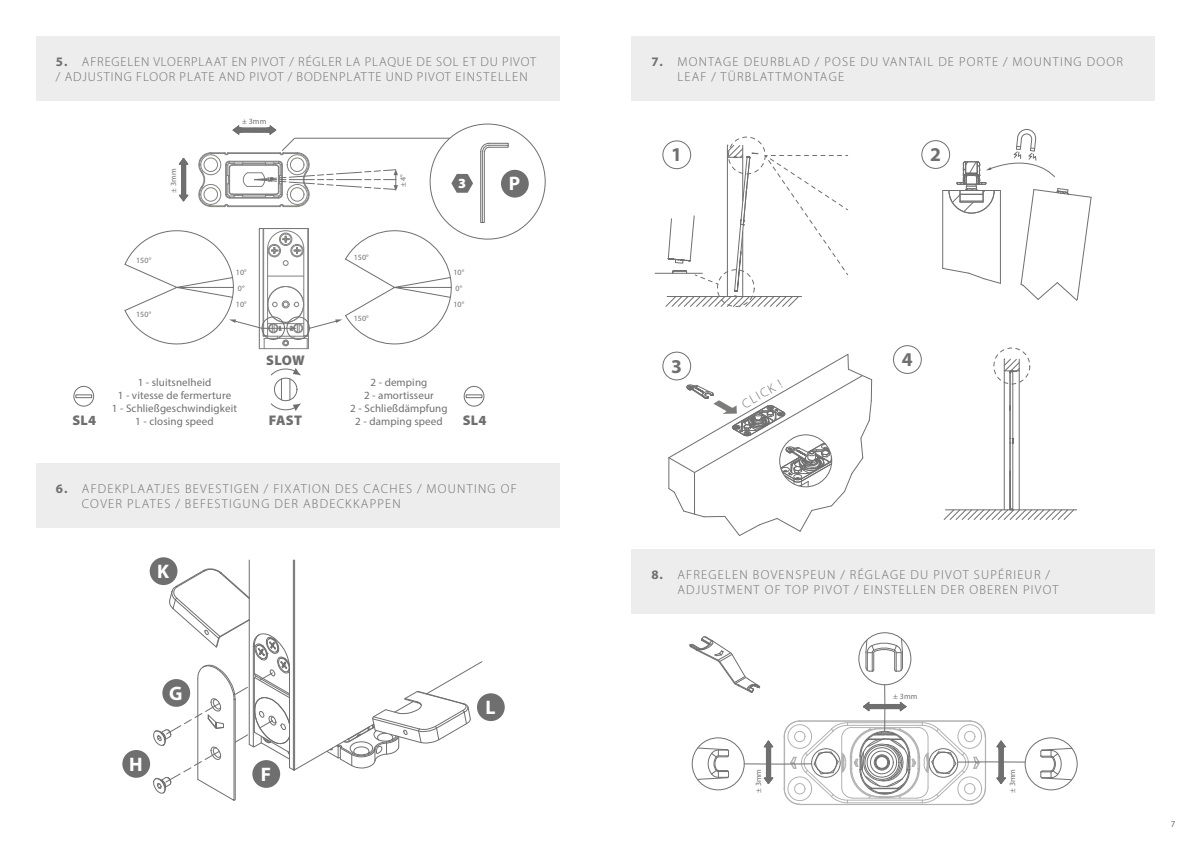
<style>
.page{position:relative;width:1191px;height:842px;background:#fff}
.page>*{position:absolute;margin:0;border:0;box-sizing:border-box;transform-origin:0 0}
.t1{font:700 19.6px "Myriad Pro";color:#fff}
.t2{font:700 19.6px "Myriad Pro";color:#706f6f}
.t3{font:900 14px "Myriad Pro";letter-spacing:.01em;color:#706f6f}
.t4{font:900 14px "Myriad Pro";color:#fff}
.t5{font:300 13px/15px "Myriad Pro";letter-spacing:.095em;color:#706f6f}
.t6{font:300 13px/15px "Myriad Pro";letter-spacing:.07em;color:#706f6f}
.t7{font:11px/13px "Myriad Pro";letter-spacing:.01em;color:#706f6f;text-align:center}
.t8{font:9px "Myriad Pro";color:#706f6f}
.t9{font:8px "Myriad Pro";letter-spacing:.01em;color:#706f6f}
.s1{font-weight:700}
</style>
<div class="page">
<svg style="left:178px;top:157px;width:11px;height:45px"></svg>
<svg style="left:124px;top:225px;width:328px;height:124px"></svg>
<svg style="left:270px;top:368px;width:31px;height:43px"></svg>
<svg style="left:153px;top:559px;width:329px;height:242px"></svg>
<svg style="left:480px;top:143px;width:29px;height:80px"></svg>
<svg style="left:942px;top:129px;width:149px;height:172px"></svg>
<hr style="left:945px;top:510px;width:131px;height:1px;background:#706f6f">
<svg style="left:943px;top:347px;width:131px;height:173px"></svg>
<svg style="left:1040px;top:747px;width:37px;height:34px"></svg>
<div style="left:1025px;top:738px;width:52px;height:52px;border:1px solid #706f6f;border-radius:50%"></div>
<svg style="left:654px;top:100px;width:194px;height:207px"></svg>
<svg style="left:689px;top:633px;width:336px;height:172px"></svg>
<svg style="left:668px;top:354px;width:204px;height:182px"></svg>
<div style="left:779px;top:435px;width:53px;height:52px;border:1px solid #706f6f;border-radius:50%"></div>
<div style="left:36px;top:463px;width:523px;height:65px;background:#ededed"></div>
<div style="left:36px;top:36px;width:523px;height:64px;background:#ededed"></div>
<div style="left:631px;top:36px;width:524px;height:64px;background:#ededed"></div>
<div style="left:477px;top:693px;width:28px;height:28px;background:#706f6f;border-radius:50%"></div>
<div style="left:252px;top:760px;width:28px;height:28px;background:#706f6f;border-radius:50%"></div>
<div style="left:162px;top:679px;width:28px;height:28px;background:#706f6f;border-radius:50%"></div>
<div style="left:122px;top:750px;width:28px;height:28px;background:#706f6f;border-radius:50%"></div>
<div style="left:150px;top:557px;width:27px;height:28px;background:#706f6f;border-radius:50%"></div>
<div style="left:501px;top:170px;width:28px;height:28px;background:#706f6f;border-radius:50%"></div>
<div style="left:631px;top:549px;width:524px;height:65px;background:#ededed"></div>
<div style="left:662px;top:141px;width:29px;height:28px;border:1px solid #706f6f;border-radius:50%"></div>
<div style="left:921px;top:140px;width:29px;height:29px;border:1px solid #706f6f;border-radius:50%"></div>
<div style="left:662px;top:352px;width:29px;height:28px;border:1px solid #706f6f;border-radius:50%"></div>
<div style="left:893px;top:345px;width:28px;height:29px;border:1px solid #706f6f;border-radius:50%"></div>
<div style="left:464px;top:386px;width:20px;height:20px;border:1px solid #706f6f;border-radius:50%"></div>
<div style="left:466px;top:395px;width:16px;height:3px;border:1px solid #706f6f"></div>
<div style="left:74px;top:386px;width:20px;height:20px;border:1px solid #706f6f;border-radius:50%"></div>
<div style="left:76px;top:395px;width:16px;height:3px;border:1px solid #706f6f"></div>
<svg style="left:198px;top:125px;width:275px;height:82px"></svg>
<p class="t6" style="left:56px;top:54px;width:482px"><span class="s1">5.</span> AFREGELEN VLOERPLAAT EN PIVOT / RÉGLER LA PLAQUE DE SOL ET DU PIVOT / ADJUSTING FLOOR PLATE AND PIVOT / BODENPLATTE UND PIVOT EINSTELLEN</p>
<p class="t5" style="left:677px;top:54px;width:447px;text-indent:-26px"><span class="s1">7.</span> MONTAGE DEURBLAD / POSE DU VANTAIL DE PORTE / MOUNTING DOOR<br>LEAF / TÜRBLATTMONTAGE</p>
<p class="t9" style="left:168px;top:193px;width:26px;rotate:-90deg">± 3mm</p>
<p class="t9" style="left:242px;top:116px;width:26px">± 3mm</p>
<p class="t9" style="left:398px;top:187px;width:15px;rotate:-90deg">± 4°</p>
<p class="t4" style="left:458px;top:174px;width:10px">3</p>
<h1 class="t1" style="left:509px;top:171px;width:13px">P</h1>
<p class="t9" style="left:136px;top:255px;width:17px">150°</p>
<p class="t9" style="left:136px;top:309px;width:17px">150°</p>
<p class="t9" style="left:354px;top:252px;width:17px">150°</p>
<p class="t9" style="left:236px;top:267px;width:12px">10°</p>
<p class="t9" style="left:453px;top:267px;width:12px">10°</p>
<p class="t9" style="left:238px;top:283px;width:8px">0°</p>
<p class="t9" style="left:455px;top:283px;width:8px">0°</p>
<p class="t9" style="left:236px;top:299px;width:12px">10°</p>
<p class="t9" style="left:453px;top:299px;width:12px">10°</p>
<p class="t3" style="left:266px;top:350px;width:40px">SLOW</p>
<p class="t9" style="left:354px;top:313px;width:17px">150°</p>
<p class="t7" style="left:112px;top:376px;width:127px">1 - sluitsnelheid<br>1 - vitesse de fermerture<br>1 - Schließgeschwindigkeit<br>1 - closing speed</p>
<p class="t7" style="left:350px;top:376px;width:99px">2 - demping<br>2 - amortisseur<br>2 - Schließdämpfung<br>2 - damping speed</p>
<p class="t3" style="left:73px;top:411px;width:25px">SL4</p>
<p class="t3" style="left:463px;top:411px;width:25px">SL4</p>
<p class="t3" style="left:269px;top:411px;width:35px">FAST</p>
<p class="t5" style="left:82px;top:481px;width:436px;text-indent:-26px"><span class="s1">6.</span> AFDEKPLAATJES BEVESTIGEN / FIXATION DES CACHES / MOUNTING OF<br>COVER PLATES / BEFESTIGUNG DER ABDECKKAPPEN</p>
<h1 class="t1" style="left:157px;top:558px;width:14px">K</h1>
<h1 class="t1" style="left:129px;top:751px;width:15px">H</h1>
<h1 class="t1" style="left:169px;top:680px;width:15px">G</h1>
<h1 class="t1" style="left:261px;top:761px;width:12px">F</h1>
<h1 class="t1" style="left:485px;top:694px;width:12px">L</h1>
<h1 class="t2" style="left:671px;top:142px;width:12px">1</h1>
<h1 class="t2" style="left:930px;top:142px;width:12px">2</h1>
<h1 class="t2" style="left:671px;top:353px;width:12px">3</h1>
<h1 class="t2" style="left:901px;top:347px;width:12px">4</h1>
<p class="t5" style="left:739px;top:398px;width:46px;rotate:-30deg">CLICK !</p>
<p class="t5" style="left:677px;top:567px;width:382px;text-indent:-26px"><span class="s1">8.</span> AFREGELEN BOVENSPEUN / RÉGLAGE DU PIVOT SUPÉRIEUR /<br>ADJUSTMENT OF TOP PIVOT / EINSTELLEN DER OBEREN PIVOT</p>
<p class="t9" style="left:893px;top:691px;width:26px">± 3mm</p>
<p class="t9" style="left:753px;top:793px;width:26px;rotate:-90deg">± 3mm</p>
<p class="t9" style="left:1007px;top:793px;width:26px;rotate:-90deg">± 3mm</p>
<p class="t8" style="left:1170px;top:819px;width:6px">7</p>
</div>
